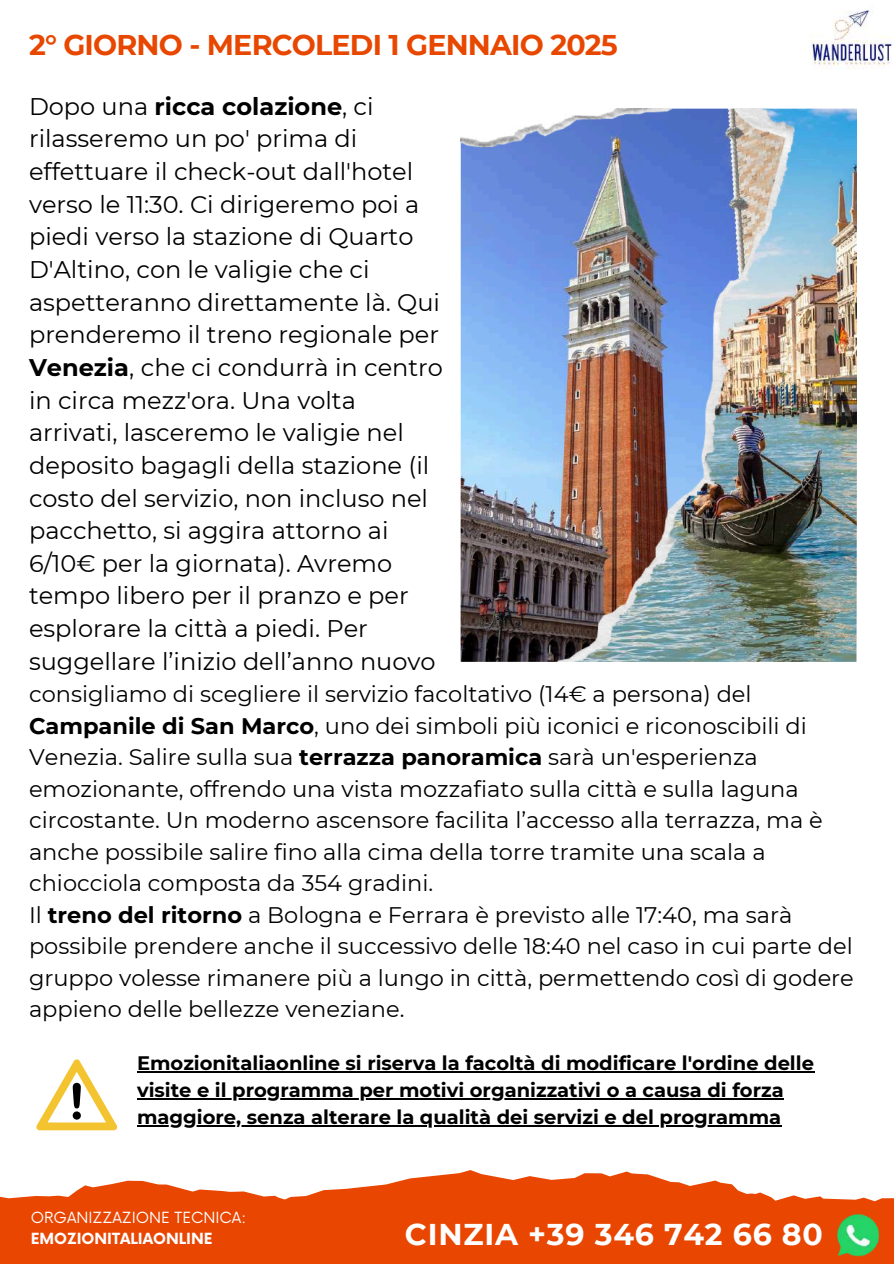
<style>
.page{position:relative;width:894px;height:1264px;background:#fff}
.page>*{position:absolute;margin:0;border:0;box-sizing:border-box;transform-origin:0 0}
.t1{font:700 30px "Montserrat";letter-spacing:.025em;color:#fff}
.t2{font:700 28.5px "Montserrat";letter-spacing:-.03em;color:#e84700}
.t3{font:24px/32.7px "Montserrat";color:#000}
.t4{font:22.5px/31.5px "Montserrat";color:#000}
.t5{font:700 19.5px/27px "Montserrat";color:#000}
.t6{font:15px "Now";color:#fff}
.t7{font:700 15px "Now";color:#fff}
.s1{font-weight:700}
</style>
<div class="page">
<img style="left:794px;top:109px;width:62px;height:552px">
<img style="left:460px;top:108px;width:334px;height:553px">
<svg style="left:0;top:1170px;width:893px;height:93px;fill:#e84601"></svg>
<svg style="left:36px;top:1059px;width:81px;height:71px"></svg>
<hr style="left:137px;top:1071px;width:676px;height:1px;background:#000">
<hr style="left:137px;top:1098px;width:646px;height:1px;background:#000">
<hr style="left:137px;top:1125px;width:644px;height:1px;background:#000">
<img style="left:810px;top:10px;width:82px;height:60px">
<img style="left:837px;top:1213px;width:41px;height:42px">
<p class="t2" style="left:29px;top:27px;width:590px">2° GIORNO - MERCOLEDI 1 GENNAIO 2025</p>
<p class="t3" style="left:29px;top:90px;width:415px">Dopo una <span class="s1">ricca colazione</span>, ci rilasseremo un po' prima di effettuare il check-out dall'hotel verso le 11:30. Ci dirigeremo poi a piedi verso la stazione di Quarto<br>D'Altino, con le valigie che ci aspetteranno direttamente là. Qui prenderemo il treno regionale per<br><span class="s1">Venezia</span>, che ci condurrà in centro in circa mezz'ora. Una volta arrivati, lasceremo le valigie nel deposito bagagli della stazione (il costo del servizio, non incluso nel pacchetto, si aggira attorno ai<br>6/10€ per la giornata). Avremo tempo libero per il pranzo e per esplorare la città a piedi. Per suggellare l’inizio dell’anno nuovo</p>
<p class="t4" style="left:29px;top:678px;width:826px">consigliamo di scegliere il servizio facoltativo (14€ a persona) del <span class="s1">Campanile di San Marco</span>, uno dei simboli più iconici e riconoscibili di Venezia. Salire sulla sua <span class="s1">terrazza panoramica</span> sarà un'esperienza emozionante, offrendo una vista mozzafiato sulla città e sulla laguna circostante. Un moderno ascensore facilita l’accesso alla terrazza, ma è anche possibile salire fino alla cima della torre tramite una scala a chiocciola composta da 354 gradini.<br>Il <span class="s1">treno del ritorno</span> a Bologna e Ferrara è previsto alle 17:40, ma sarà possibile prendere anche il successivo delle 18:40 nel caso in cui parte del gruppo volesse rimanere più a lungo in città, permettendo così di godere appieno delle bellezze veneziane.</p>
<p class="t5" style="left:137px;top:1049px;width:678px">Emozionitaliaonline si riserva la facoltà di modificare l'ordine delle visite e il programma per motivi organizzativi o a causa di forza maggiore, senza alterare la qualità dei servizi e del programma</p>
<p class="t6" style="left:31px;top:1209px;width:217px">ORGANIZZAZIONE TECNICA:</p>
<p class="t7" style="left:31px;top:1229px;width:183px">EMOZIONITALIAONLINE</p>
<h1 class="t1" style="left:405px;top:1215px;width:419px">CINZIA +39 346 742 66 80</h1>
</div>
